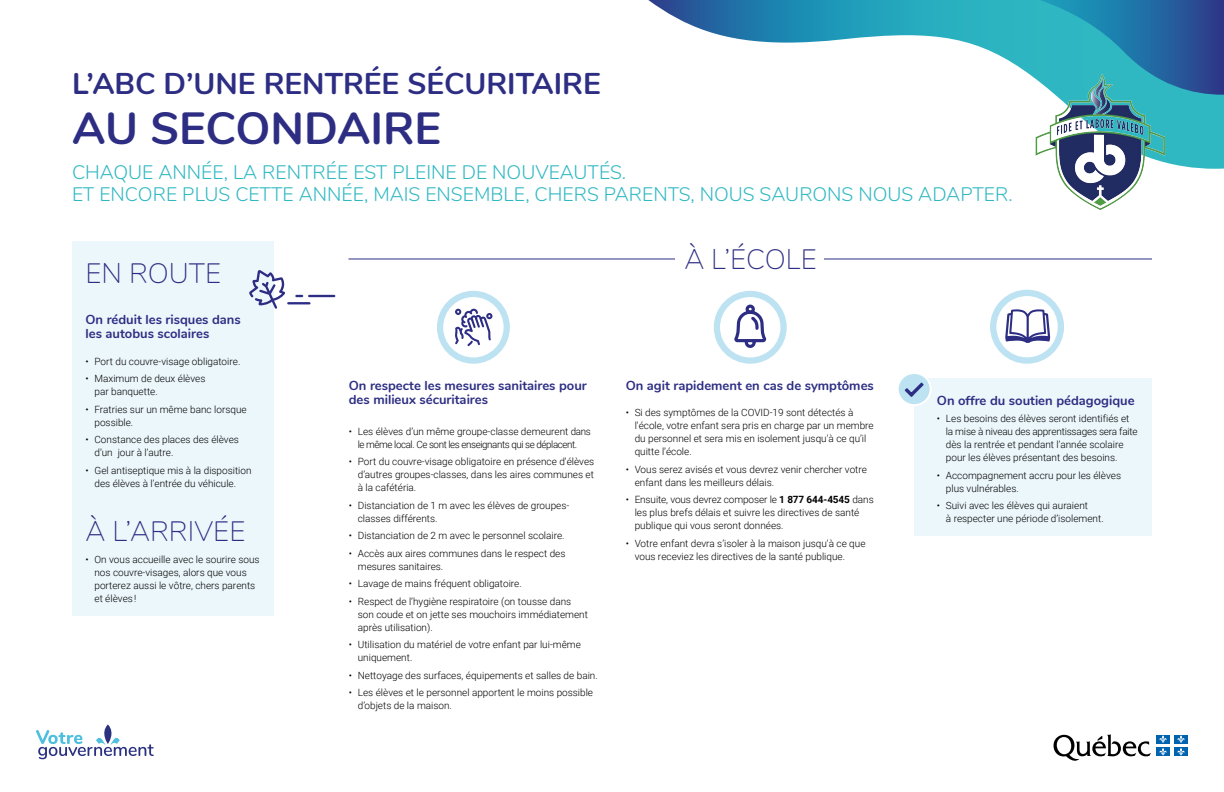
<style>
.page{position:relative;width:1224px;height:792px;background:#fff}
.page>*{position:absolute;margin:0;border:0;box-sizing:border-box;transform-origin:0 0}
.t1{font:700 45px "Nunito";color:#2d2e83}
.t2{font:700 30px "Nunito";color:#2d2e83}
.t3{font:200 28px "Nunito";color:#2d2e83}
.t4{font:300 19.5px/22px "Nunito";color:#2fb8c2}
.t5{font:700 13px/14px "Nunito";color:#2d2e83}
.t6{font:300 10px/13px "Roboto";color:#000}
.t7{font:300 10px/13px "Roboto";letter-spacing:-.04em;color:#000;text-align:center}
.s1{font-weight:700}
</style>
<div class="page">
<hr style="left:348px;top:259px;width:804px;height:1px;background:#2d2e83">
<div style="left:675px;top:229px;width:149px;height:52px;background:#fff"></div>
<svg style="left:993px;top:293px;width:68px;height:68px"></svg>
<div style="left:990px;top:290px;width:74px;height:74px;border:6px solid #bde3f2;border-radius:50%"></div>
<svg style="left:648px;top:0;width:576px;height:169px"></svg>
<svg style="left:1040px;top:0;width:184px;height:95px;background:#277ca9"></svg>
<div style="left:72px;top:241px;width:201px;height:375px;background:#ecf7fc"></div>
<svg style="left:440px;top:294px;width:67px;height:67px"></svg>
<div style="left:437px;top:291px;width:73px;height:73px;border:6px solid #bde3f2;border-radius:50%"></div>
<svg style="left:455px;top:309px;width:37px;height:37px"></svg>
<svg style="left:1005px;top:309px;width:45px;height:34px"></svg>
<div style="left:914px;top:378px;width:238px;height:158px;background:#ecf7fc"></div>
<div style="left:898px;top:373px;width:33px;height:32px;background:#bde3f2;border-radius:50%"></div>
<div style="left:897px;top:372px;width:35px;height:34px;border:2px solid #fff;border-radius:50%"></div>
<svg style="left:905px;top:383px;width:19px;height:14px"></svg>
<svg style="left:717px;top:294px;width:67px;height:67px"></svg>
<div style="left:714px;top:291px;width:73px;height:73px;border:6px solid #bde3f2;border-radius:50%"></div>
<svg style="left:731px;top:303px;width:37px;height:49px"></svg>
<img style="left:1053px;top:734px;width:135px;height:27px">
<img style="left:37px;top:724px;width:117px;height:35px">
<hr style="left:287px;top:302px;width:24px;height:2px;background:#2d2e83">
<hr style="left:308px;top:295px;width:27px;height:2px;background:#2d2e83">
<svg style="left:295px;top:295px;width:8px;height:2px"></svg>
<svg style="left:249px;top:270px;width:36px;height:39px"></svg>
<img style="left:1034px;top:73px;width:131px;height:137px">
<h1 class="t2" style="left:72px;top:61px;width:530px">L’ABC D’UNE RENTRÉE SÉCURITAIRE</h1>
<h1 class="t1" style="left:72px;top:95px;width:370px">AU SECONDAIRE</h1>
<p class="t4" style="left:72px;top:160px;width:942px">CHAQUE ANNÉE, LA RENTRÉE EST PLEINE DE NOUVEAUTÉS.<br>ET ENCORE PLUS CETTE ANNÉE, MAIS ENSEMBLE, CHERS PARENTS, NOUS SAURONS NOUS ADAPTER.</p>
<h6 class="t3" style="left:86px;top:253px;width:137px">EN ROUTE</h6>
<h3 class="t5" style="left:86px;top:312px;width:157px">On réduit les risques dans les autobus scolaires</h3>
<p class="t6" style="left:86px;top:354px;width:156px">• Port du couvre-visage obligatoire.</p>
<p class="t6" style="left:94px;top:372px;width:113px;text-indent:-9px">• Maximum de deux élèves par banquette.</p>
<p class="t6" style="left:94px;top:402px;width:154px;text-indent:-9px">• Fratries sur un même banc lorsque possible.</p>
<p class="t6" style="left:94px;top:433px;width:146px;text-indent:-9px">• Constance des places des élèves d’un jour à l’autre.</p>
<p class="t6" style="left:94px;top:463px;width:159px;text-indent:-9px">• Gel antiseptique mis à la disposition des élèves à l’entrée du véhicule.</p>
<h6 class="t3" style="left:86px;top:511px;width:161px">À L’ARRIVÉE</h6>
<p class="t6" style="left:94px;top:553px;width:167px;text-indent:-9px">• On vous accueille avec le sourire sous nos couvre-visages, alors que vous porterez aussi le vôtre, chers parents et élèves !</p>
<h2 class="t3" style="left:684px;top:239px;width:134px">À L’ÉCOLE</h2>
<h3 class="t5" style="left:349px;top:377px;width:240px">On respecte les mesures sanitaires pour des milieux sécuritaires</h3>
<p class="t7" style="left:349px;top:424px;width:243px">• Les élèves d’un même groupe-classe demeurent dans le même local. Ce sont les enseignants qui se déplacent.</p>
<p class="t6" style="left:358px;top:455px;width:238px;text-align:justify;text-indent:-9px">• Port du couvre-visage obligatoire en présence d’élèves d’autres groupes-classes, dans les aires communes et à la cafétéria.</p>
<p class="t6" style="left:358px;top:498px;width:213px;text-indent:-9px">• Distanciation de 1 m avec les élèves de groupes&shy;classes différents.</p>
<p class="t6" style="left:349px;top:529px;width:217px">• Distanciation de 2 m avec le personnel scolaire.</p>
<p class="t6" style="left:358px;top:546px;width:209px;text-indent:-9px">• Accès aux aires communes dans le respect des mesures sanitaires.</p>
<p class="t6" style="left:349px;top:577px;width:175px">• Lavage de mains fréquent obligatoire.</p>
<p class="t6" style="left:358px;top:594px;width:232px;text-indent:-9px">• Respect de l’hygiène respiratoire (on tousse dans son coude et on jette ses mouchoirs immédiatement après utilisation).</p>
<p class="t6" style="left:358px;top:638px;width:225px;text-indent:-9px">• Utilisation du matériel de votre enfant par lui-même uniquement.</p>
<p class="t6" style="left:349px;top:668px;width:251px">• Nettoyage des surfaces, équipements et salles de bain.</p>
<p class="t6" style="left:358px;top:686px;width:237px;text-indent:-9px">• Les élèves et le personnel apportent le moins possible d’objets de la maison.</p>
<h3 class="t5" style="left:626px;top:377px;width:250px">On agit rapidement en cas de symptômes</h3>
<p class="t6" style="left:635px;top:406px;width:241px;text-indent:-9px">• Si des symptômes de la COVID-19 sont détectés à l’école, votre enfant sera pris en charge par un membre du personnel et sera mis en isolement jusqu’à ce qu’il quitte l’école.</p>
<p class="t6" style="left:635px;top:462px;width:234px;text-indent:-9px">• Vous serez avisés et vous devrez venir chercher votre enfant dans les meilleurs délais.</p>
<p class="t6" style="left:635px;top:493px;width:241px;text-indent:-9px">• Ensuite, vous devrez composer le <span class="s1">1 877 644-4545</span> dans les plus brefs délais et suivre les directives de santé publique qui vous seront données.</p>
<p class="t6" style="left:635px;top:536px;width:232px;text-indent:-9px">• Votre enfant devra s’isoler à la maison jusqu’à ce que vous receviez les directives de la santé publique.</p>
<h6 class="t5" style="left:937px;top:392px;width:199px">On offre du soutien pédagogique</h6>
<p class="t6" style="left:946px;top:412px;width:193px;text-indent:-9px">• Les besoins des élèves seront identifiés et la mise à niveau des apprentissages sera faite dès la rentrée et pendant l’année scolaire pour les élèves présentant des besoins.</p>
<p class="t6" style="left:946px;top:468px;width:177px;text-indent:-9px">• Accompagnement accru pour les élèves plus vulnérables.</p>
<p class="t6" style="left:946px;top:499px;width:159px;text-indent:-9px">• Suivi avec les élèves qui auraient<br>à respecter une période d’isolement.</p>
</div>
